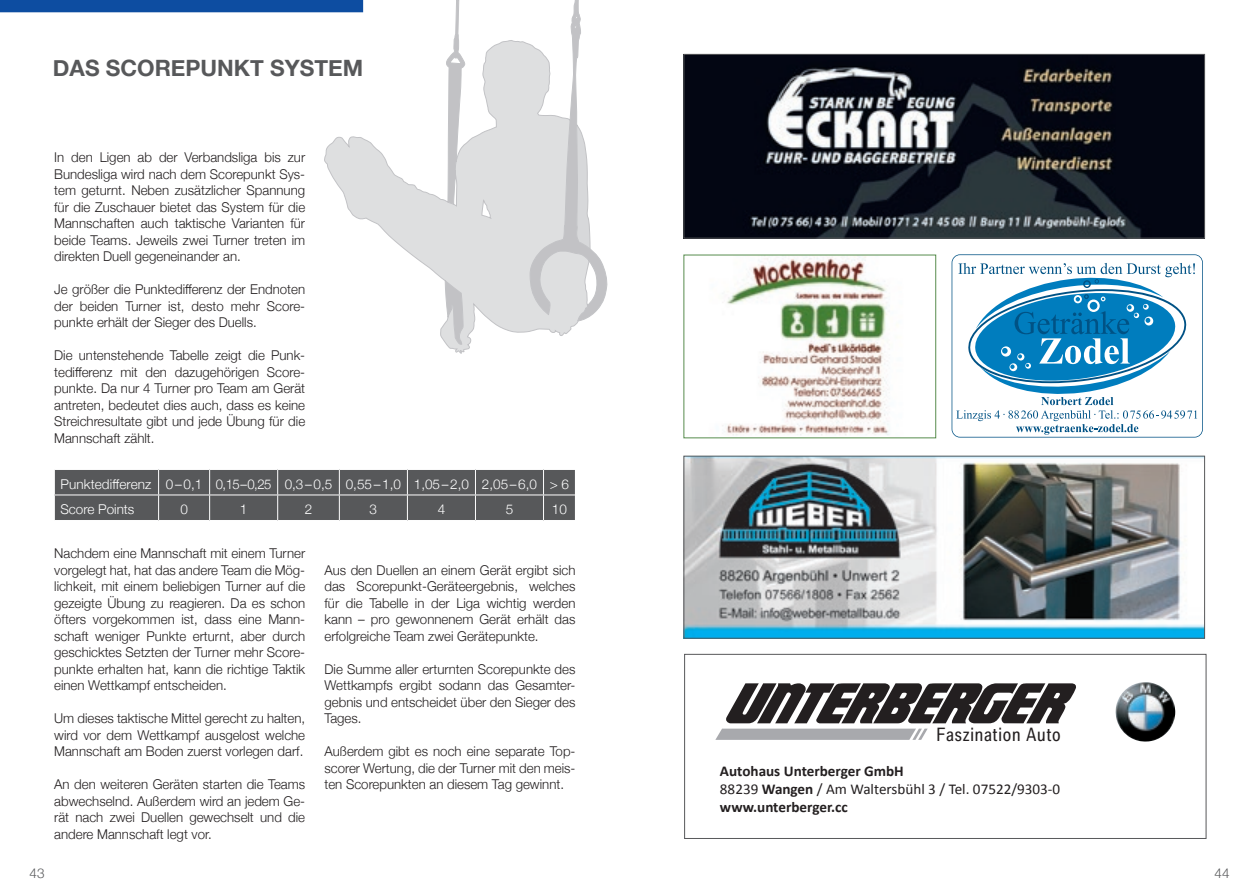
<style>
.page{position:relative;width:1259px;height:893px;background:#fff}
.page>*{position:absolute;margin:0;border:0;box-sizing:border-box;transform-origin:0 0}
.t1{font:700 22.5px "Helvetica Neue";color:#57585a}
.t2{font:condensed 17.7px "BMW Type";letter-spacing:.04em;color:#231f20}
.t3{font:700 15px/18px "Calibri";color:#231f20}
.t4{font:300 13.5px/16.5px "Helvetica Neue";color:#231f20;text-align:justify}
.t5{font:300 13.5px/25.5px "Helvetica Neue";color:#fff}
.t6{font:300 13.5px "Helvetica Neue";color:#57585a}
.s1{font-weight:400}
</style>
<div class="page">
<div style="left:684px;top:654px;width:522px;height:185px;background:#fff;border:1px solid #57585a"></div>
<svg style="left:726px;top:683px;width:350px;height:40px"></svg>
<svg style="left:715px;top:729px;width:212px;height:11px;background:#adaeb2"></svg>
<img style="left:1115px;top:682px;width:60px;height:60px">
<img style="left:685px;top:56px;width:518px;height:180px">
<div style="left:683px;top:54px;width:522px;height:184px;border:1px solid #57585a"></div>
<img style="left:722px;top:257px;width:167px;height:178px">
<img style="left:685px;top:458px;width:518px;height:179px">
<div style="left:683px;top:456px;width:522px;height:183px;border:1px solid #57585a"></div>
<div style="left:54px;top:469px;width:521px;height:52px;background:#57585a"></div>
<hr style="left:54px;top:520px;width:105px;height:1px;background:#fff">
<hr style="left:159px;top:520px;width:51px;height:1px;background:#fff">
<hr style="left:210px;top:520px;width:68px;height:1px;background:#fff">
<hr style="left:278px;top:520px;width:61px;height:1px;background:#fff">
<hr style="left:339px;top:520px;width:68px;height:1px;background:#fff">
<hr style="left:407px;top:520px;width:68px;height:1px;background:#fff">
<hr style="left:475px;top:520px;width:68px;height:1px;background:#fff">
<hr style="left:543px;top:520px;width:33px;height:1px;background:#fff">
<hr style="left:54px;top:469px;width:105px;height:1px;background:#fff">
<svg style="left:54px;top:470px;width:1px;height:50px"></svg>
<hr style="left:159px;top:469px;width:51px;height:1px;background:#fff">
<svg style="left:158px;top:470px;width:1px;height:50px"></svg>
<hr style="left:210px;top:469px;width:68px;height:1px;background:#fff">
<svg style="left:209px;top:470px;width:1px;height:50px"></svg>
<hr style="left:278px;top:469px;width:61px;height:1px;background:#fff">
<svg style="left:277px;top:470px;width:1px;height:50px"></svg>
<hr style="left:339px;top:469px;width:68px;height:1px;background:#fff">
<svg style="left:339px;top:470px;width:1px;height:50px"></svg>
<hr style="left:407px;top:469px;width:68px;height:1px;background:#fff">
<svg style="left:407px;top:470px;width:1px;height:50px"></svg>
<hr style="left:475px;top:469px;width:68px;height:1px;background:#fff">
<svg style="left:475px;top:470px;width:1px;height:50px"></svg>
<hr style="left:543px;top:469px;width:33px;height:1px;background:#fff">
<svg style="left:543px;top:470px;width:1px;height:50px"></svg>
<hr style="left:54px;top:495px;width:105px;height:1px;background:#fff">
<hr style="left:159px;top:495px;width:51px;height:1px;background:#fff">
<hr style="left:210px;top:495px;width:68px;height:1px;background:#fff">
<hr style="left:278px;top:495px;width:61px;height:1px;background:#fff">
<hr style="left:339px;top:495px;width:68px;height:1px;background:#fff">
<hr style="left:407px;top:495px;width:68px;height:1px;background:#fff">
<hr style="left:475px;top:495px;width:68px;height:1px;background:#fff">
<hr style="left:543px;top:495px;width:33px;height:1px;background:#fff">
<svg style="left:324px;top:0;width:284px;height:354px"></svg>
<div style="left:0;top:0;width:363px;height:12px;background:#0d4da1"></div>
<svg style="left:951px;top:254px;width:252px;height:184px"></svg>
<h1 class="t1" style="left:53px;top:50px;width:312px">DAS SCOREPUNKT SYSTEM</h1>
<p class="t4" style="left:54px;top:148px;width:252px">In den Ligen ab der Verbandsliga bis zur Bundesliga wird nach dem Scorepunkt Sys&shy;tem geturnt. Neben zusätzlicher Spannung für die Zuschauer bietet das System für die Mannschaften auch taktische Varianten für beide Teams. Jeweils zwei Turner treten im direkten Duell gegeneinander an.</p>
<p class="t4" style="left:54px;top:280px;width:252px">Je größer die Punktedifferenz der Endnoten der beiden Turner ist, desto mehr Score&shy;punkte erhält der Sieger des Duells.</p>
<p class="t4" style="left:54px;top:346px;width:252px">Die untenstehende Tabelle zeigt die Punk&shy;tedifferenz mit den dazugehörigen Score&shy;punkte. Da nur 4 Turner pro Team am Gerät antreten, bedeutet dies auch, dass es keine Streichresultate gibt und jede Übung für die Mannschaft zählt.</p>
<p class="t5" style="left:60px;top:470px;width:510px">Punktedifferenz 0–0,1 0,15–0,25 0,3–0,5 0,55–1,0 1,05–2,0 2,05–6,0 &gt; 6<br>Score Points</p>
<p class="t5" style="left:180px;top:496px;width:9px">0</p>
<p class="t5" style="left:240px;top:496px;width:9px">1</p>
<p class="t5" style="left:305px;top:496px;width:9px">2</p>
<p class="t5" style="left:370px;top:496px;width:9px">3</p>
<p class="t5" style="left:438px;top:496px;width:9px">4</p>
<p class="t5" style="left:506px;top:496px;width:9px">5</p>
<p class="t5" style="left:552px;top:496px;width:17px">10</p>
<p class="t4" style="left:54px;top:544px;width:252px">Nachdem eine Mannschaft mit einem Turner vorgelegt hat, hat das andere Team die Mög&shy;lichkeit, mit einem beliebigen Turner auf die gezeigte Übung zu reagieren. Da es schon öfters vorgekommen ist, dass eine Mann&shy;schaft weniger Punkte erturnt, aber durch geschicktes Setzten der Turner mehr Score&shy;punkte erhalten hat, kann die richtige Taktik einen Wettkampf entscheiden.</p>
<p class="t4" style="left:54px;top:709px;width:252px">Um dieses taktische Mittel gerecht zu halten, wird vor dem Wettkampf ausgelost welche Mannschaft am Boden zuerst vorlegen darf.</p>
<p class="t4" style="left:54px;top:775px;width:252px">An den weiteren Geräten starten die Teams abwechselnd. Außerdem wird an jedem Ge&shy;rät nach zwei Duellen gewechselt und die andere Mannschaft legt vor.</p>
<p class="t4" style="left:324px;top:561px;width:252px">Aus den Duellen an einem Gerät ergibt sich das Scorepunkt-Geräteergebnis, welches für die Tabelle in der Liga wichtig werden kann – pro gewonnenem Gerät erhält das erfolgreiche Team zwei Gerätepunkte.</p>
<p class="t4" style="left:324px;top:660px;width:252px">Die Summe aller erturnten Scorepunkte des Wettkampfs ergibt sodann das Gesamter&shy;gebnis und entscheidet über den Sieger des Tages.</p>
<p class="t4" style="left:324px;top:742px;width:252px">Außerdem gibt es noch eine separate Top&shy;scorer Wertung, die der Turner mit den meis&shy;ten Scorepunkten an diesem Tag gewinnt.</p>
<h2 class="t2" style="left:936px;top:722px;width:126px">Faszination Auto</h2>
<p class="t3" style="left:720px;top:762px;width:342px">Autohaus Unterberger GmbH<br><span class="s1">88239</span> Wangen <span class="s1">/ Am Waltersbühl 3 / Tel. 07522/9303-0 </span>www.unterberger.cc</p>
<p class="t6" style="left:30px;top:863px;width:17px">43</p>
<p class="t6" style="left:1214px;top:863px;width:17px">44</p>
</div>
